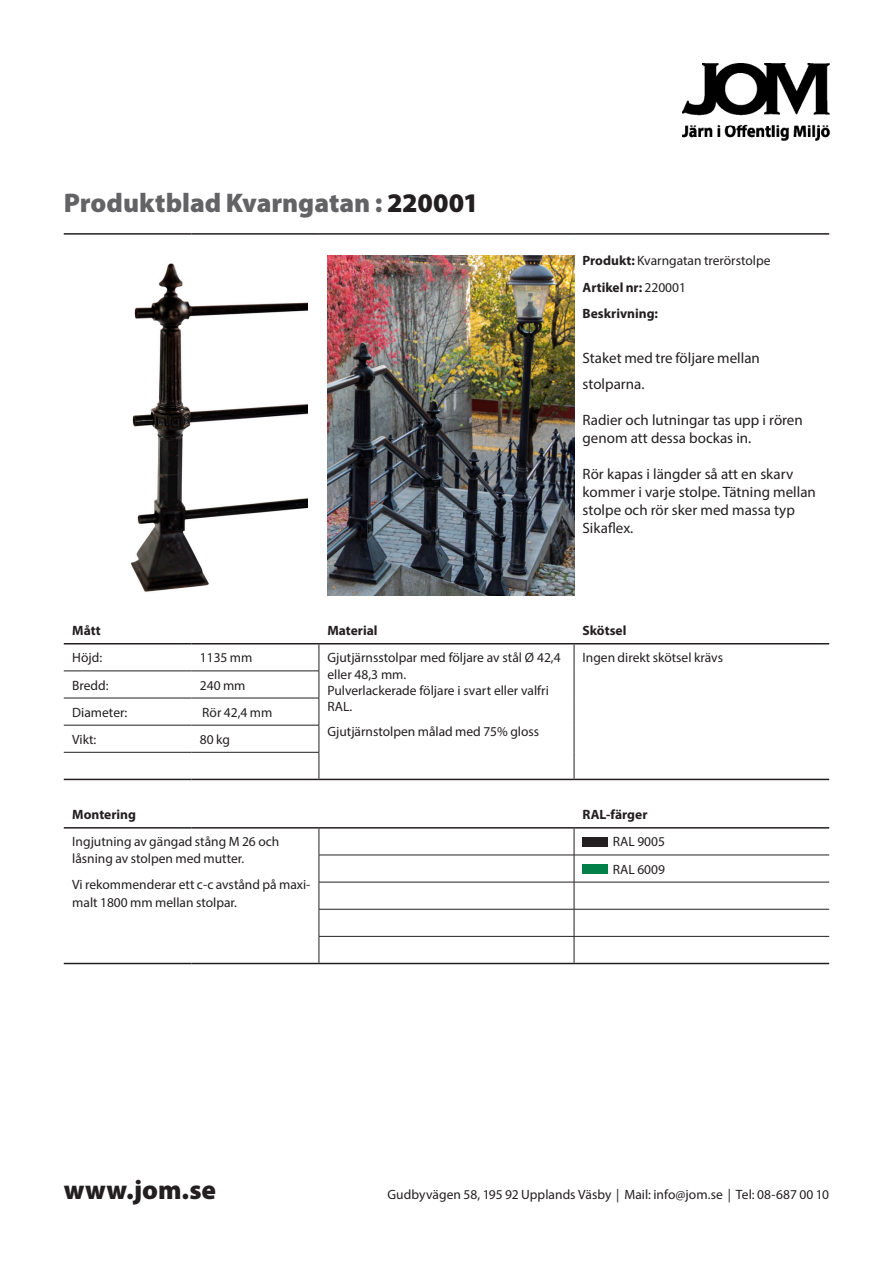
<style>
.page{position:relative;width:893px;height:1263px;background:#fff}
.page>*{position:absolute;margin:0;border:0;box-sizing:border-box;transform-origin:0 0}
.Rubrik_produktblad{font:900 27px "Myriad Pro";color:#636366}
.Rubrik_produktblad-2{font:900 27px "Myriad Pro";color:#231f20}
.Brödtext_produktblad{font:15px/18px "Myriad Pro";color:#231f20}
.Brödtext_produktblad-2{font:13.5px/16.2px "Myriad Pro";color:#231f20}
.Mellanrubrik_produkt{font:700 13.5px "Myriad Pro";color:#231f20}
.Brödtext_produktblad-3{font:700 13.5px "Myriad Pro";color:#231f20}
.s1{color:#231f20}
.s2{font-weight:700}
.s3{font-weight:400}
</style>
<div class="page">
<img style="left:683px;top:64px;width:146px;height:76px">
<hr style="left:64px;top:671px;width:127px;height:1px;background:#231f20">
<hr style="left:191px;top:671px;width:128px;height:1px;background:#231f20">
<hr style="left:64px;top:698px;width:127px;height:1px;background:#231f20">
<hr style="left:191px;top:698px;width:128px;height:1px;background:#231f20">
<hr style="left:64px;top:725px;width:127px;height:1px;background:#231f20">
<hr style="left:191px;top:725px;width:128px;height:1px;background:#231f20">
<hr style="left:64px;top:752px;width:127px;height:1px;background:#231f20">
<hr style="left:191px;top:752px;width:128px;height:1px;background:#231f20">
<svg style="left:319px;top:644px;width:1px;height:135px"></svg>
<svg style="left:574px;top:644px;width:1px;height:135px"></svg>
<hr style="left:64px;top:643px;width:127px;height:1px;background:#231f20">
<hr style="left:191px;top:643px;width:128px;height:1px;background:#231f20">
<hr style="left:319px;top:643px;width:255px;height:1px;background:#231f20">
<hr style="left:574px;top:643px;width:255px;height:1px;background:#231f20">
<hr style="left:64px;top:827px;width:127px;height:1px;background:#231f20">
<hr style="left:191px;top:827px;width:128px;height:1px;background:#231f20">
<hr style="left:319px;top:855px;width:255px;height:1px;background:#231f20">
<svg style="left:319px;top:828px;width:1px;height:135px"></svg>
<hr style="left:64px;top:963px;width:127px;height:1px;background:#231f20">
<hr style="left:191px;top:963px;width:128px;height:1px;background:#231f20">
<hr style="left:319px;top:963px;width:255px;height:1px;background:#231f20">
<hr style="left:319px;top:779px;width:255px;height:1px;background:#231f20">
<hr style="left:574px;top:779px;width:255px;height:1px;background:#231f20">
<hr style="left:64px;top:779px;width:127px;height:1px;background:#231f20">
<hr style="left:191px;top:779px;width:128px;height:1px;background:#231f20">
<hr style="left:64px;top:233px;width:127px;height:2px;background:#231f20">
<hr style="left:191px;top:233px;width:128px;height:2px;background:#231f20">
<hr style="left:319px;top:233px;width:255px;height:2px;background:#231f20">
<hr style="left:574px;top:233px;width:255px;height:2px;background:#231f20">
<hr style="left:319px;top:827px;width:255px;height:1px;background:#231f20">
<hr style="left:574px;top:827px;width:255px;height:1px;background:#231f20">
<hr style="left:319px;top:882px;width:255px;height:1px;background:#231f20">
<hr style="left:319px;top:909px;width:255px;height:1px;background:#231f20">
<hr style="left:574px;top:909px;width:255px;height:1px;background:#231f20">
<hr style="left:319px;top:936px;width:255px;height:1px;background:#231f20">
<hr style="left:574px;top:936px;width:255px;height:1px;background:#231f20">
<svg style="left:574px;top:828px;width:1px;height:135px"></svg>
<hr style="left:574px;top:963px;width:255px;height:1px;background:#231f20">
<hr style="left:574px;top:855px;width:255px;height:1px;background:#231f20">
<hr style="left:574px;top:882px;width:255px;height:1px;background:#231f20">
<img style="left:131px;top:263px;width:176px;height:329px">
<img style="left:327px;top:255px;width:247px;height:340px">
<div style="left:583px;top:837px;width:25px;height:9px;background:#231f20"></div>
<div style="left:583px;top:864px;width:25px;height:9px;background:#018049"></div>
<p class="Rubrik_produktblad" style="left:64px;top:184px;width:416px">Produktblad Kvarngatan : <span class="s1">220001</span></p>
<p class="Brödtext_produktblad-2" style="left:583px;top:252px;width:189px"><span class="s2">Produkt:</span> Kvarngatan trerörstolpe</p>
<p class="Brödtext_produktblad-3" style="left:583px;top:278px;width:105px">Artikel nr: <span class="s3">220001</span></p>
<p class="Brödtext_produktblad-3" style="left:583px;top:305px;width:77px">Beskrivning:</p>
<p class="Brödtext_produktblad" style="left:583px;top:348px;width:179px">Staket med tre följare mellan</p>
<p class="Brödtext_produktblad" style="left:583px;top:375px;width:63px">stolparna.</p>
<p class="Brödtext_produktblad" style="left:583px;top:411px;width:222px">Radier och lutningar tas upp i rören genom att dessa bockas in.</p>
<p class="Brödtext_produktblad" style="left:583px;top:465px;width:235px">Rör kapas i längder så att en skarv kommer i varje stolpe. Tätning mellan stolpe och rör sker med massa typ<br>Sikaflex.</p>
<p class="Mellanrubrik_produkt" style="left:72px;top:622px;width:30px">Mått</p>
<p class="Mellanrubrik_produkt" style="left:327px;top:622px;width:52px">Material</p>
<p class="Mellanrubrik_produkt" style="left:583px;top:622px;width:45px">Skötsel</p>
<p class="Brödtext_produktblad-2" style="left:72px;top:649px;width:31px">Höjd:</p>
<p class="Brödtext_produktblad-2" style="left:200px;top:649px;width:54px">1135 mm</p>
<p class="Brödtext_produktblad-2" style="left:327px;top:649px;width:235px">Gjutjärnsstolpar med följare av stål Ø 42,4 eller 48,3 mm.</p>
<p class="Brödtext_produktblad-2" style="left:327px;top:682px;width:223px">Pulverlackerade följare i svart eller valfri<br>RAL.</p>
<p class="Brödtext_produktblad-2" style="left:327px;top:723px;width:213px">Gjutjärnstolpen målad med 75% gloss</p>
<p class="Brödtext_produktblad-2" style="left:583px;top:649px;width:142px">Ingen direkt skötsel krävs</p>
<p class="Brödtext_produktblad-2" style="left:72px;top:677px;width:38px">Bredd:</p>
<p class="Brödtext_produktblad-2" style="left:200px;top:677px;width:47px">240 mm</p>
<p class="Brödtext_produktblad-2" style="left:72px;top:704px;width:57px">Diameter:</p>
<p class="Brödtext_produktblad-2" style="left:202px;top:704px;width:72px">Rör 42,4 mm</p>
<p class="Brödtext_produktblad-2" style="left:72px;top:731px;width:26px">Vikt:</p>
<p class="Brödtext_produktblad-2" style="left:200px;top:731px;width:32px">80 kg</p>
<p class="Mellanrubrik_produkt" style="left:72px;top:806px;width:65px">Montering</p>
<p class="Mellanrubrik_produkt" style="left:583px;top:806px;width:66px">RAL-färger</p>
<p class="Brödtext_produktblad-2" style="left:72px;top:834px;width:208px">Ingjutning av gängad stång M 26 och låsning av stolpen med mutter.</p>
<p class="Brödtext_produktblad-2" style="left:72px;top:875px;width:240px;line-height:18px">Vi rekommenderar ett c-c avstånd på maxi&shy;malt 1800 mm mellan stolpar.</p>
<p class="Brödtext_produktblad-2" style="left:613px;top:834px;width:54px">RAL 9005</p>
<p class="Brödtext_produktblad-2" style="left:613px;top:861px;width:54px">RAL 6009</p>
<p class="Rubrik_produktblad-2" style="left:64px;top:1172px;width:154px">www.jom.se</p>
<p class="Brödtext_produktblad-2" style="left:387px;top:1186px;width:443px">Gudbyvägen 58, 195 92 Upplands Väsby | Mail: info@jom.se | Tel: 08-687 00 10</p>
</div>
